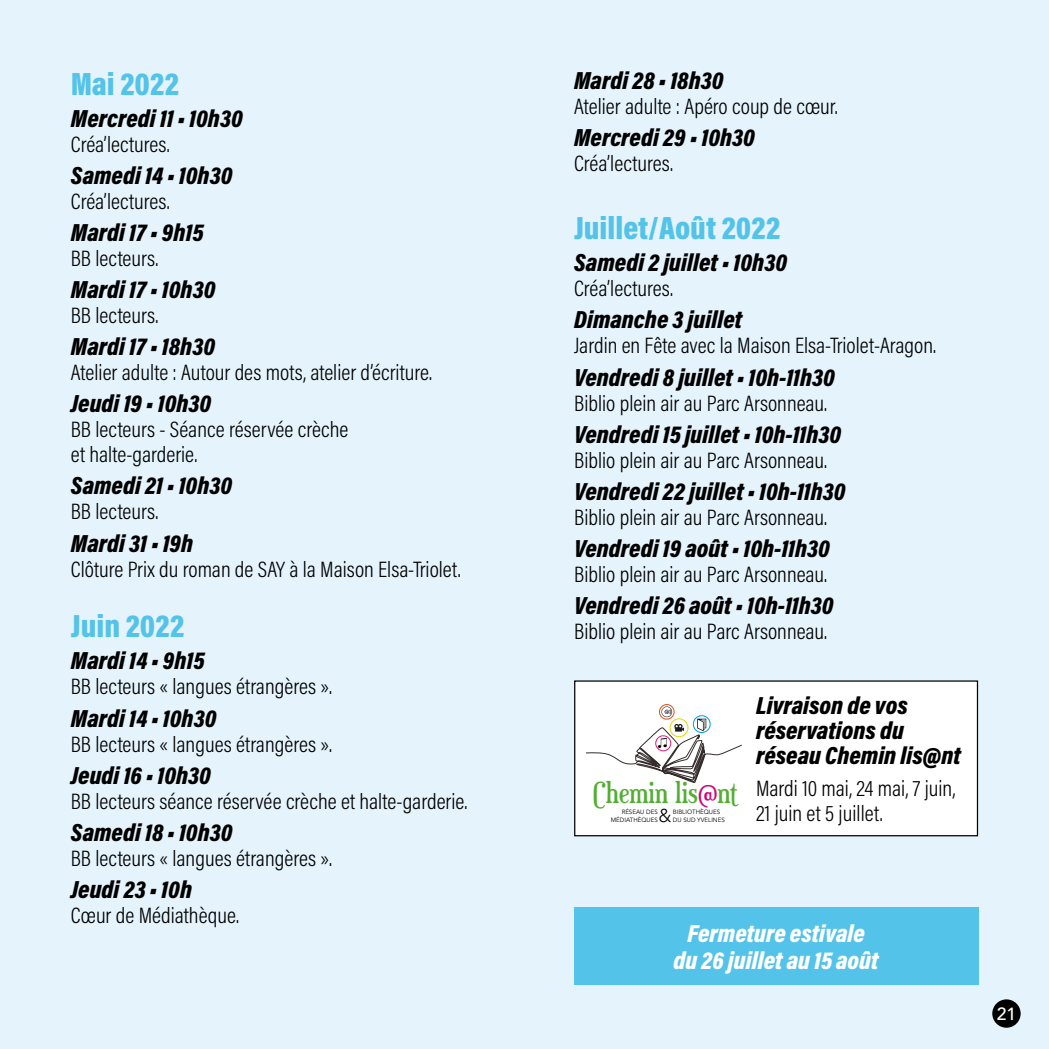
<style>
.page{position:relative;width:1049px;height:1049px;background:#e5f4fc}
.page>*{position:absolute;margin:0;border:0;box-sizing:border-box;transform-origin:0 0}
.t1{font:32.5px "Acumin Variable Concept";color:#54c3e9}
.t2{font:28.75px "Euphorigenic";color:#52ae32}
.t3{font:25px/25px "Acumin Variable Concept";color:#000}
.t4{font:25px/27.5px "Acumin Variable Concept";color:#fff;text-align:center}
.t5{font:22.5px/25px "Acumin Variable Concept";color:#000}
.t6{font:300 18.5px "Avenir LT Std";color:#000}
.t7{font:500 17.5px "Avenir LT Std";color:#fff}
.t8{font:6.25px/7.5px "Avenir LT Std";color:#000;text-align:right}
.s1{color:#d40075}
</style>
<div class="page">
<div style="left:574px;top:907px;width:404px;height:78px;background:#54c3e9"></div>
<div style="left:575px;top:681px;width:402px;height:155px;background:#fff"></div>
<div style="left:574px;top:680px;width:404px;height:156px;border:1px solid #000"></div>
<svg style="left:586px;top:706px;width:156px;height:77px"></svg>
<div style="left:659px;top:704px;width:15px;height:16px;border:1px solid #e94e1b;border-radius:50%"></div>
<div style="left:992px;top:999px;width:28px;height:29px;background:#000;border-radius:50%"></div>
<h1 class="t1" style="left:71px;top:61px;width:110px">Mai 2022</h1>
<p class="t3" style="left:71px;top:105px;width:173px">Mercredi 11 • 10h30</p>
<p class="t5" style="left:71px;top:131px;width:101px">Créa’lectures.</p>
<p class="t3" style="left:71px;top:162px;width:163px">Samedi 14 • 10h30</p>
<p class="t5" style="left:71px;top:188px;width:101px">Créa’lectures.</p>
<p class="t3" style="left:71px;top:219px;width:134px">Mardi 17 • 9h15</p>
<p class="t5" style="left:71px;top:245px;width:89px">BB lecteurs.</p>
<p class="t3" style="left:71px;top:276px;width:146px">Mardi 17 • 10h30</p>
<p class="t5" style="left:71px;top:302px;width:89px">BB lecteurs.</p>
<p class="t3" style="left:71px;top:333px;width:146px">Mardi 17 • 18h30</p>
<p class="t5" style="left:71px;top:359px;width:363px">Atelier adulte : Autour des mots, atelier d’écriture.</p>
<p class="t3" style="left:71px;top:390px;width:142px">Jeudi 19 • 10h30</p>
<p class="t5" style="left:71px;top:416px;width:279px">BB lecteurs - Séance réservée crèche et halte-garderie.</p>
<p class="t3" style="left:71px;top:472px;width:163px">Samedi 21 • 10h30</p>
<p class="t5" style="left:71px;top:498px;width:89px">BB lecteurs.</p>
<p class="t3" style="left:71px;top:529px;width:124px">Mardi 31 • 19h</p>
<p class="t5" style="left:71px;top:555px;width:391px">Clôture Prix du roman de SAY à la Maison Elsa-Triolet.</p>
<h1 class="t1" style="left:71px;top:604px;width:115px">Juin 2022</h1>
<p class="t3" style="left:71px;top:647px;width:135px">Mardi 14 • 9h15</p>
<p class="t5" style="left:71px;top:673px;width:263px">BB lecteurs « langues étrangères ».</p>
<p class="t3" style="left:71px;top:704px;width:147px">Mardi 14 • 10h30</p>
<p class="t5" style="left:71px;top:730px;width:263px">BB lecteurs « langues étrangères ».</p>
<p class="t3" style="left:71px;top:761px;width:142px">Jeudi 16 • 10h30</p>
<p class="t5" style="left:71px;top:787px;width:398px">BB lecteurs séance réservée crèche et halte-garderie.</p>
<p class="t3" style="left:71px;top:818px;width:163px">Samedi 18 • 10h30</p>
<p class="t5" style="left:71px;top:844px;width:263px">BB lecteurs « langues étrangères ».</p>
<p class="t3" style="left:71px;top:876px;width:123px">Jeudi 23 • 10h</p>
<p class="t5" style="left:71px;top:902px;width:170px">Cœur de Médiathèque.</p>
<p class="t3" style="left:574px;top:67px;width:151px">Mardi 28 • 18h30</p>
<p class="t5" style="left:574px;top:93px;width:265px">Atelier adulte : Apéro coup de cœur.</p>
<p class="t3" style="left:574px;top:124px;width:182px">Mercredi 29 • 10h30</p>
<p class="t5" style="left:574px;top:150px;width:101px">Créa’lectures.</p>
<h1 class="t1" style="left:574px;top:206px;width:208px">Juillet/Août 2022</h1>
<p class="t3" style="left:574px;top:249px;width:215px">Samedi 2 juillet • 10h30</p>
<p class="t5" style="left:574px;top:275px;width:101px">Créa’lectures.</p>
<p class="t3" style="left:574px;top:306px;width:170px">Dimanche 3 juillet</p>
<p class="t5" style="left:574px;top:332px;width:363px">Jardin en Fête avec la Maison Elsa-Triolet-Aragon.</p>
<p class="t3" style="left:574px;top:363px;width:262px">Vendredi 8 juillet • 10h-11h30</p>
<p class="t5" style="left:574px;top:389px;width:254px">Biblio plein air au Parc Arsonneau.</p>
<p class="t3" style="left:574px;top:420px;width:269px">Vendredi 15 juillet • 10h-11h30</p>
<p class="t5" style="left:574px;top:446px;width:254px">Biblio plein air au Parc Arsonneau.</p>
<p class="t3" style="left:574px;top:478px;width:273px">Vendredi 22 juillet • 10h-11h30</p>
<p class="t5" style="left:574px;top:503px;width:254px">Biblio plein air au Parc Arsonneau.</p>
<p class="t3" style="left:574px;top:535px;width:257px">Vendredi 19 août • 10h-11h30</p>
<p class="t5" style="left:574px;top:561px;width:254px">Biblio plein air au Parc Arsonneau.</p>
<p class="t3" style="left:574px;top:592px;width:261px">Vendredi 26 août • 10h-11h30</p>
<p class="t5" style="left:574px;top:618px;width:254px">Biblio plein air au Parc Arsonneau.</p>
<p class="t2" style="left:593px;top:775px;width:146px">Chemin lis<span class="s1">@</span>nt</p>
<p class="t6" style="left:658px;top:804px;width:14px">&amp;</p>
<p class="t8" style="left:673px;top:816px;width:53px">DU SUD YVELINES</p>
<p class="t8" style="left:611px;top:808px;width:49px">RÉSEAU DES<br>MÉDIATHÈQUES</p>
<p class="t8" style="left:673px;top:808px;width:49px">BIBLIOTHÈQUES</p>
<p class="t3" style="left:756px;top:692px;width:206px">Livraison de vos réservations du réseau Chemin lis@nt</p>
<p class="t5" style="left:756px;top:775px;width:201px">Mardi 10 mai, 24 mai, 7 juin,<br>21 juin et 5 juillet.</p>
<p class="t4" style="left:673px;top:918px;width:207px">Fermeture estivale du 26 juillet au 15 août</p>
<p class="t7" style="left:997px;top:1004px;width:21px">21</p>
</div>
